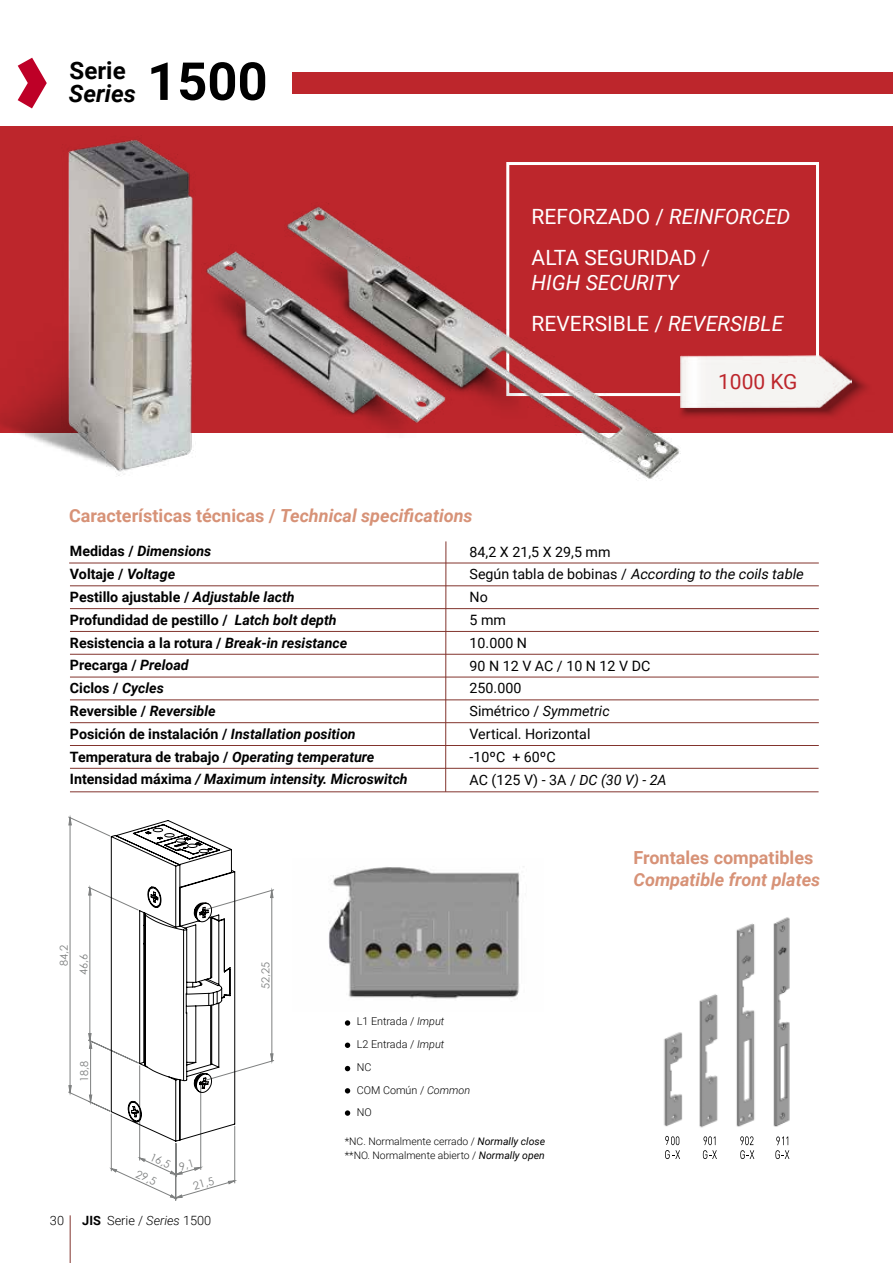
<style>
.page{position:relative;width:893px;height:1263px;background:#fff}
.page>*{position:absolute;margin:0;border:0;box-sizing:border-box;transform-origin:0 0}
.t1{font:700 52.5px "Roboto";color:#000}
.t2{font:italic 700 24.15px "Roboto";color:#000}
.t3{font:700 24.15px "Roboto";color:#000}
.t4{font:21px/40.5px "Roboto";color:#fff}
.t5{font:italic 21px/40.5px "Roboto";color:#fff}
.t6{font:21px "Roboto";color:#bd262c}
.t7{font:700 18px "Roboto";color:#d79277}
.t8{font:italic 700 18px "Roboto";color:#d79277}
.t9{font:700 14.25px/22.8px "Roboto";color:#000}
.t10{font:14.25px/22.8px "Roboto";color:#000}
.t11{font:300 12.75px "Roboto";color:#000}
.t12{font:10.95px "Century Gothic";color:#7e8080}
.t13{font:300 10.8px/22.8px "Roboto";color:#000}
.t14{font:300 10.35px/13.4px "Roboto";color:#000}
.s1{font-style:italic}
.s2{font-style:normal}
.s3{font-weight:700}
.s4{font-weight:400;font-style:italic}
</style>
<div class="page">
<div style="left:292px;top:73px;width:601px;height:21px;background:#bd262c"></div>
<div style="left:0;top:126px;width:893px;height:306px;background:#bd262c"></div>
<hr style="left:70px;top:1215px;width:1px;height:48px;background:#82342d">
<div style="left:506px;top:162px;width:313px;height:234px;border:3px solid #fff"></div>
<svg style="left:18px;top:58px;width:29px;height:50px"></svg>
<img style="left:328px;top:866px;width:196px;height:133px">
<hr style="left:69px;top:563px;width:750px;height:1px;background:#82342d">
<hr style="left:70px;top:585px;width:749px;height:1px;background:#82342d">
<hr style="left:70px;top:608px;width:749px;height:1px;background:#82342d">
<hr style="left:70px;top:631px;width:749px;height:1px;background:#82342d">
<hr style="left:70px;top:654px;width:749px;height:1px;background:#82342d">
<hr style="left:70px;top:677px;width:749px;height:1px;background:#82342d">
<hr style="left:70px;top:700px;width:749px;height:1px;background:#82342d">
<hr style="left:70px;top:722px;width:749px;height:1px;background:#82342d">
<hr style="left:70px;top:745px;width:749px;height:1px;background:#82342d">
<hr style="left:70px;top:768px;width:749px;height:1px;background:#82342d">
<hr style="left:445px;top:541px;width:1px;height:251px;background:#82342d">
<hr style="left:70px;top:791px;width:749px;height:1px;background:#82342d">
<svg style="left:703px;top:1136px;width:14px;height:23px"></svg>
<svg style="left:740px;top:1136px;width:14px;height:23px"></svg>
<svg style="left:665px;top:1136px;width:15px;height:23px"></svg>
<svg style="left:775px;top:1136px;width:14px;height:23px"></svg>
<img style="left:698px;top:355px;width:154px;height:53px">
<img style="left:664px;top:1032px;width:19px;height:95px">
<img style="left:773px;top:917px;width:17px;height:210px">
<img style="left:699px;top:994px;width:19px;height:134px">
<img style="left:736px;top:923px;width:19px;height:204px">
<img style="left:0;top:139px;width:193px;height:337px">
<img style="left:286px;top:195px;width:412px;height:286px">
<img style="left:158px;top:237px;width:330px;height:235px">
<svg style="left:345px;top:1020px;width:5px;height:6px"></svg>
<svg style="left:345px;top:1042px;width:5px;height:6px"></svg>
<svg style="left:345px;top:1066px;width:5px;height:5px"></svg>
<svg style="left:345px;top:1088px;width:5px;height:5px"></svg>
<svg style="left:345px;top:1110px;width:5px;height:6px"></svg>
<svg style="left:68px;top:816px;width:206px;height:385px"></svg>
<svg style="left:89px;top:888px;width:3px;height:214px"></svg>
<svg style="left:69px;top:818px;width:2px;height:275px"></svg>
<svg style="left:271px;top:890px;width:2px;height:171px"></svg>
<svg style="left:111px;top:820px;width:124px;height:322px"></svg>
<svg style="left:111px;top:1158px;width:124px;height:40px"></svg>
<h2 class="t3" style="left:70px;top:53px;width:58px">Serie</h2>
<h2 class="t2" style="left:69px;top:76px;width:69px">Series</h2>
<h1 class="t1" style="left:147px;top:44px;width:122px">1500</h1>
<p class="t7" style="left:69px;top:503px;width:405px">Características técnicas / <span class="s1">Technical specifications</span></p>
<h3 class="t4" style="left:532px;top:196px;width:260px">REFORZADO / <span class="s1">REINFORCED<br></span>ALTA SEGURIDAD /</h3>
<h3 class="t5" style="left:532px;top:262px;width:253px">HIGH SECURITY<br><span class="s2">REVERSIBLE /</span> REVERSIBLE</h3>
<h3 class="t6" style="left:718px;top:366px;width:81px">1000 KG</h3>
<p class="t9" style="left:70px;top:539px;width:339px">Medidas / <span class="s1">Dimensions<br></span>Voltaje / <span class="s1">Voltage<br></span>Pestillo ajustable / <span class="s1">Adjustable lacth<br></span>Profundidad de pestillo / <span class="s1">Latch bolt depth </span>Resistencia a la rotura / <span class="s1">Break-in resistance </span>Precarga / <span class="s1">Preload<br></span>Ciclos / <span class="s1">Cycles<br></span>Reversible / <span class="s1">Reversible<br></span>Posición de instalación / <span class="s1">Installation position </span>Temperatura de trabajo / <span class="s1">Operating temperature </span>Intensidad máxima <span class="s1">/ Maximum intensity. Microswitch</span></p>
<p class="t10" style="left:470px;top:540px;width:338px">84,2 X 21,5 X 29,5 mm<br>S e g ú n t a b l a d e b o b i n a s / <span class="s1">According to the coils table<br></span>No<br>5 mm<br>10.000 N<br>90 N 12 V AC / 10 N 12 V DC<br>250.000<br>Simétrico / <span class="s1">Symmetric<br></span>Vertical. Horizontal<br>-10ºC + 60ºC<br>AC (125 V) - 3A / <span class="s1">DC (30 V) - 2A</span></p>
<p class="t12" style="left:57px;top:966px;width:23px;rotate:-90deg">2,48</p>
<p class="t12" style="left:77px;top:975px;width:23px;rotate:-90deg">6,64</p>
<p class="t12" style="left:78px;top:1082px;width:23px;rotate:-90deg">8,81</p>
<p class="t12" style="left:154px;top:1150px;width:23px;rotate:25deg">16,5</p>
<p class="t12" style="left:139px;top:1167px;width:23px;rotate:25deg">29,5</p>
<p class="t12" style="left:192px;top:1180px;width:23px;rotate:-16deg">21,5</p>
<p class="t11" style="left:50px;top:1212px;width:16px">30</p>
<p class="t11" style="left:82px;top:1211px;width:131px"><span class="s3">JIS</span> Serie / <span class="s1">Series</span> 1500</p>
<p class="t12" style="left:259px;top:989px;width:29px;rotate:-90deg">52,25</p>
<p class="t13" style="left:357px;top:1010px;width:115px">L1 Entrada / <span class="s1">Imput<br></span>L2 Entrada / <span class="s1">Imput<br></span>NC<br>COM Común / <span class="s1">Common<br></span>NO</p>
<p class="t14" style="left:345px;top:1134px;width:202px">*NC. Normalmente cerrado / <span class="s4">Normally close </span>**NO. Normalmente abierto / <span class="s4">Normally open</span></p>
<p class="t7" style="left:634px;top:845px;width:181px">Frontales compatibles</p>
<p class="t8" style="left:634px;top:867px;width:188px">Compatible front plates</p>
</div>
